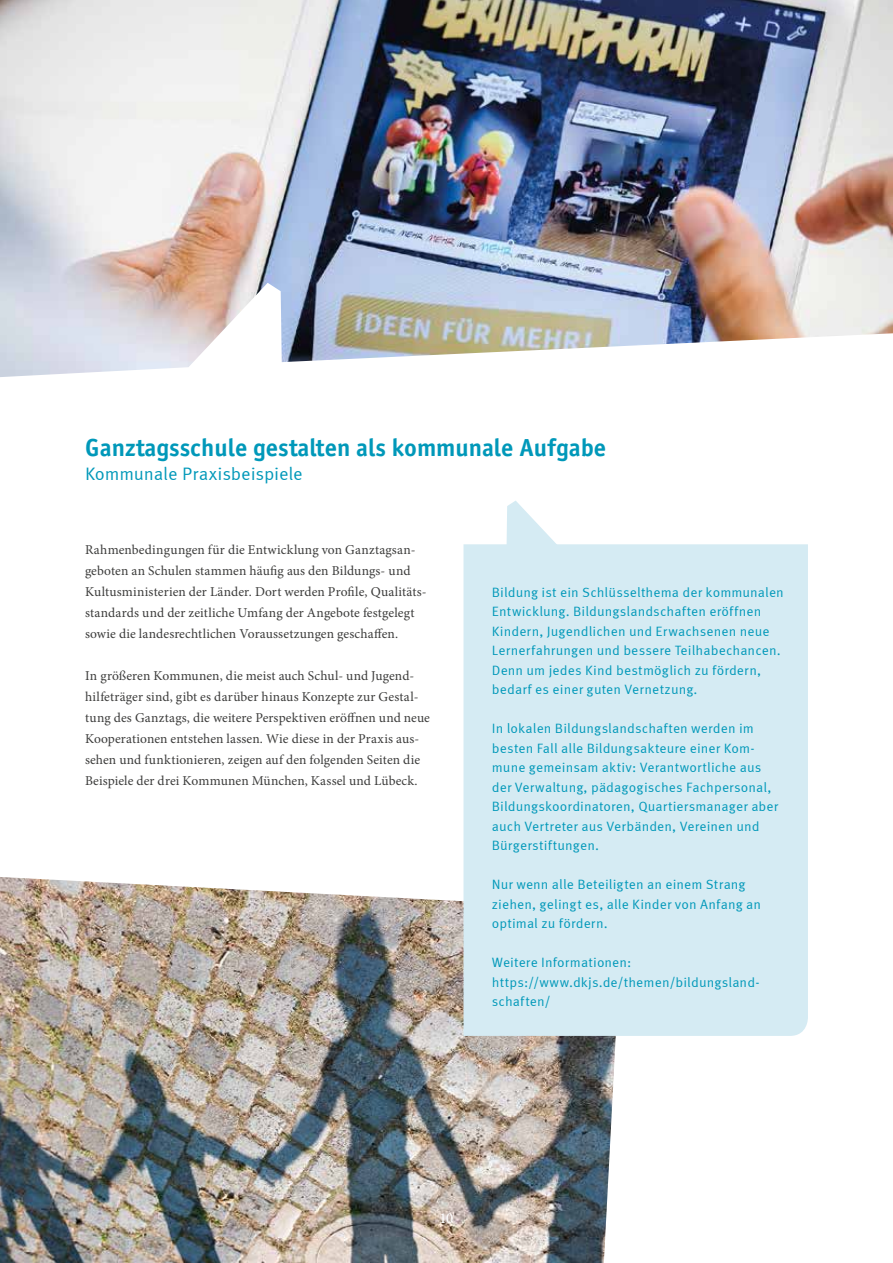
<style>
.page{position:relative;width:893px;height:1263px;background:#fff}
.page>*{position:absolute;margin:0;border:0;box-sizing:border-box;transform-origin:0 0}
.t1{font:24.75px "Officina Sans Bold ITC";color:#0098b9}
.t2{font:18px "Meta Correspondence";letter-spacing:-.01em;color:#0098b9}
.t3{font:15px "Minion Pro";color:#fff}
.t4{font:13.5px/19.5px "Meta Correspondence";letter-spacing:.005em;color:#0098b9}
.t5{font:13.5px/21px "Minion Pro";letter-spacing:.005em;color:#3c3c3b}
</style>
<div class="page">
<img style="left:0;top:877px;width:616px;height:386px">
<img style="left:0;top:0;width:893px;height:283px">
<img style="left:0;top:283px;width:893px;height:94px">
<svg style="left:506px;top:500px;width:50px;height:44px"></svg>
<div style="left:463px;top:544px;width:345px;height:492px;background:#d5ebf3"></div>
<h1 class="t1" style="left:85px;top:433px;width:523px">Ganztagsschule gestalten als kommunale Aufgabe</h1>
<h2 class="t2" style="left:85px;top:464px;width:219px">Kommunale Praxisbeispiele</h2>
<p class="t5" style="left:85px;top:539px;width:343px">Rahmenbedingungen für die Entwicklung von Ganztagsan&shy;geboten an Schulen stammen häufig aus den Bildungs- und Kultusministerien der Länder. Dort werden Profile, Qualitäts&shy;standards und der zeitliche Umfang der Angebote festgelegt sowie die landesrechtlichen Voraussetzungen geschaffen.</p>
<p class="t5" style="left:85px;top:665px;width:346px">In größeren Kommunen, die meist auch Schul- und Jugend&shy;hilfeträger sind, gibt es darüber hinaus Konzepte zur Gestal&shy;tung des Ganztags, die weitere Perspektiven eröffnen und neue Kooperationen entstehen lassen. Wie diese in der Praxis aus&shy;sehen und funktionieren, zeigen auf den folgenden Seiten die Beispiele der drei Kommunen München, Kassel und Lübeck.</p>
<p class="t4" style="left:492px;top:582px;width:294px">Bildung ist ein Schlüsselthema der kommunalen Entwicklung. Bildungslandschaften eröffnen Kindern, Jugendlichen und Erwachsenen neue Lernerfahrungen und bessere Teilhabechancen.<br>Denn um jedes Kind bestmöglich zu fördern, bedarf es einer guten Vernetzung.</p>
<p class="t4" style="left:492px;top:718px;width:288px">In lokalen Bildungslandschaften werden im besten Fall alle Bildungsakteure einer Kom&shy;mune gemeinsam aktiv: Verantwortliche aus der Verwaltung, pädagogisches Fachpersonal, Bildungskoordinatoren, Quartiersmanager aber auch Vertreter aus Verbänden, Vereinen und Bürgerstiftungen.</p>
<p class="t4" style="left:492px;top:874px;width:271px">Nur wenn alle Beteiligten an einem Strang ziehen, gelingt es, alle Kinder von Anfang an optimal zu fördern.</p>
<p class="t4" style="left:492px;top:952px;width:269px">Weitere Informationen: https://www.dkjs.de/themen/bildungsland&shy;schaften/</p>
<p class="t3" style="left:440px;top:1208px;width:15px">10</p>
</div>
